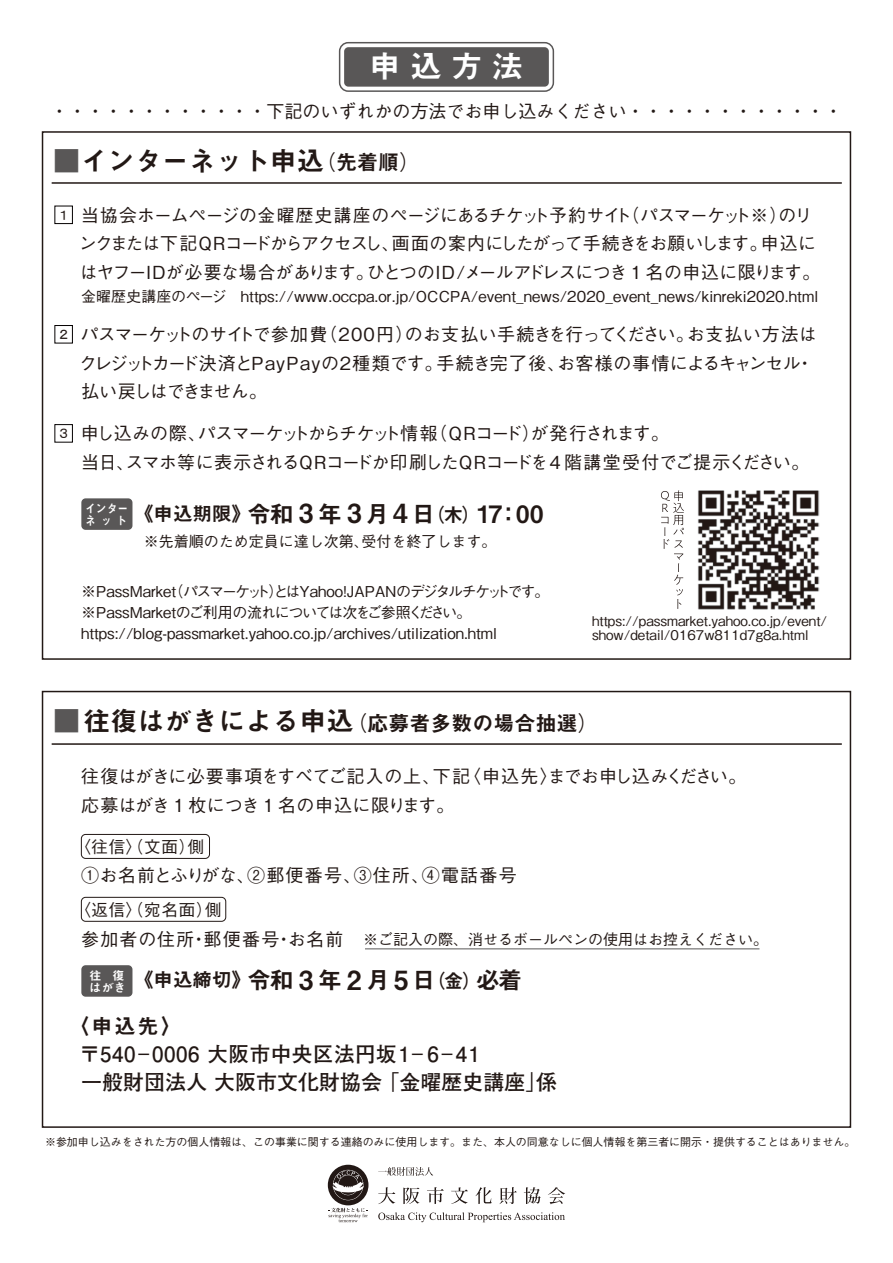
<style>
.page{position:relative;width:893px;height:1263px;background:#fff}
.page>*{position:absolute;margin:0;border:0;box-sizing:border-box;transform-origin:0 0}
.t1{font:31.5px "Midashi Go Pro MB31";color:#fff}
.t2{font:27px "Midashi Go Pro MB31";color:#221815}
.t3{font:24px "Midashi Go Pro MB31";letter-spacing:-.065em;color:#221815}
.t4{font:700 21px "Futo Go B101 Pro";letter-spacing:.025em;color:#221815}
.t5{font:700 21px "Futo Go B101 Pro";color:#221815}
.t6{font:21px "Midashi Go Pro MB31";color:#221815}
.t7{font:500 18px/28.5px "Gothic BBB Pro";letter-spacing:-.02em;color:#221815}
.t8{font:500 18px/28.5px "Gothic BBB Pro";letter-spacing:-.06em;color:#221815}
.t9{font:500 18px/28.5px "Gothic BBB Pro";letter-spacing:-.05em;color:#221815}
.t10{font:500 18px "Gothic BBB Pro";color:#221815}
.t11{font:500 18px "Gothic BBB Pro";letter-spacing:.07em;color:#221815}
.t12{font:500 16.5px "Gothic BBB Pro";letter-spacing:.05em;color:#221815}
.t13{font:500 15px/21px "Gothic BBB Pro";color:#221815}
.t14{font:13.5px "MS P Gothic";color:#221815}
.t15{font:500 13.35px/13.8px "Gothic BBB Pro";color:#221815}
.t16{font:12px/12px "Midashi Go Pro MB31";letter-spacing:.005em;color:#fff;scale:.9 1}
.t17{font:12px/12px "Midashi Go Pro MB31";letter-spacing:.005em;color:#fff}
.t18{font:500 10.95px "Gothic BBB Pro";color:#221815}
.s1{color:#595757}
.s2{font-family:"Gothic BBB Pro";font-weight:500;font-size:21px}
.s3{font-size:21px}
.s4{font-size:19.5px}
.s5{font-size:26.4px}
.s6{font-family:"Futo Go B101 Pro";font-weight:700;font-size:19.2px}
.s7{font-size:19.2px}
.s8{font-family:"Gothic BBB Pro";font-weight:500}
</style>
<div class="page">
<div style="left:339px;top:42px;width:215px;height:50px;border:10px solid #595757;border-radius:4px"></div>
<div style="left:340px;top:43px;width:213px;height:47px;border:8px solid #fff;border-radius:4px"></div>
<div style="left:344px;top:47px;width:205px;height:40px;background:#595757;border-radius:4px"></div>
<hr style="left:52px;top:182px;width:790px;height:2px;background:#221815">
<hr style="left:52px;top:743px;width:790px;height:2px;background:#221815">
<div style="left:42px;top:691px;width:809px;height:437px;border:2px solid #221815"></div>
<div style="left:55px;top:206px;width:18px;height:18px;border:1px solid #040000"></div>
<div style="left:55px;top:325px;width:18px;height:18px;border:1px solid #040000"></div>
<div style="left:55px;top:424px;width:18px;height:18px;border:1px solid #040000"></div>
<svg style="left:661px;top:490px;width:23px;height:119px"></svg>
<svg style="left:378px;top:1187px;width:17px;height:17px"></svg>
<svg style="left:403px;top:1187px;width:16px;height:17px"></svg>
<svg style="left:427px;top:1187px;width:17px;height:17px"></svg>
<svg style="left:451px;top:1187px;width:17px;height:17px"></svg>
<svg style="left:475px;top:1187px;width:17px;height:17px"></svg>
<svg style="left:499px;top:1187px;width:18px;height:17px"></svg>
<svg style="left:524px;top:1187px;width:16px;height:17px"></svg>
<svg style="left:548px;top:1187px;width:17px;height:17px"></svg>
<svg style="left:378px;top:1212px;width:187px;height:10px"></svg>
<svg style="left:386px;top:1167px;width:47px;height:9px"></svg>
<svg style="left:328px;top:1165px;width:40px;height:57px"></svg>
<img style="left:698px;top:490px;width:121px;height:120px">
<hr style="left:365px;top:948px;width:394px;height:1px;background:#595757">
<div style="left:81px;top:498px;width:51px;height:32px;background:#595757;border-radius:4px"></div>
<div style="left:81px;top:965px;width:51px;height:32px;background:#595757;border-radius:4px"></div>
<div style="left:81px;top:834px;width:129px;height:25px;border:1px solid #221815;border-radius:4px"></div>
<div style="left:81px;top:897px;width:145px;height:25px;border:1px solid #221815;border-radius:4px"></div>
<h1 class="t1" style="left:369px;top:41px;width:156px">申込方法</h1>
<p class="t10" style="left:50px;top:97px;width:793px">・・・・・・・・・・・・下記のいずれかの方法でお申し込みください・・・・・・・・・・・・</p>
<h2 class="t2" style="left:53px;top:140px;width:368px"><span class="s1">■</span>インターネット申込<span class="s2">（</span><span class="s3">先着順</span><span class="s2">）</span></h2>
<p class="t14" style="left:59px;top:208px;width:11px">１</p>
<p class="t14" style="left:59px;top:328px;width:11px">２</p>
<p class="t14" style="left:59px;top:427px;width:11px">３</p>
<p class="t8" style="left:79px;top:199px;width:743px">当協会ホームページの金曜歴史講座のページにあるチケット予約サイト（パスマーケット※）のリンクまたは下記QRコードからアクセスし、画面の案内にしたがって手続きをお願いします。申込にはヤフーＩＤが必要な場合があります。ひとつのＩＤ/メールアドレスにつき 1 名の申込に限ります。</p>
<p class="t13" style="left:81px;top:284px;width:739px">金曜歴史講座のページ　https://www.occpa.or.jp/OCCPA/event_news/2020_event_news/kinreki2020.html</p>
<p class="t7" style="left:79px;top:318px;width:739px">パスマーケットのサイトで参加費（200円）のお支払い手続きを行ってください。お支払い方法はクレジットカード決済とPayPayの2種類です。手続き完了後、お客様の事情によるキャンセル・払い戻しはできません。</p>
<p class="t9" style="left:81px;top:417px;width:730px">申し込みの際、パスマーケットからチケット情報（QRコード）が発行されます。<br>当日、スマホ等に表示されるQRコードか印刷したQRコードを4 階講堂受付でご提示ください。</p>
<p class="t16" style="left:85px;top:501px;width:49px">インターネット</p>
<h3 class="t3" style="left:134px;top:495px;width:411px"><span class="s4">《申込期限》</span>令和 <span class="s5">3</span> 年 <span class="s5">3</span>月<span class="s5">4</span>日<span class="s6">（</span><span class="s7">木</span><span class="s6">）</span>17：00</h3>
<p class="t13" style="left:144px;top:529px;width:354px">※先着順のため定員に達し次第、受付を終了します。</p>
<p class="t13" style="left:81px;top:579px;width:470px">※PassMarket（パスマーケット）とはYahoo!JAPANのデジタルチケットです。※PassMarketのご利用の流れについては次をご参照ください。https://blog-passmarket.yahoo.co.jp/archives/utilization.html</p>
<p class="t15" style="left:592px;top:613px;width:237px">https://passmarket.yahoo.co.jp/event/ show/detail/0167w811d7g8a.html</p>
<h2 class="t2" style="left:53px;top:699px;width:547px"><span class="s1">■</span>往復はがきによる申込<span class="s2">（</span><span class="s3">応募者多数の場合抽選</span><span class="s2">）</span></h2>
<p class="t7" style="left:81px;top:760px;width:667px">往復はがきに必要事項をすべてご記入の上、下記〈申込先〉までお申し込みください。応募はがき 1 枚につき 1 名の申込に限ります。</p>
<p class="t12" style="left:74px;top:833px;width:132px">〈往信〉（文面）側</p>
<p class="t11" style="left:81px;top:860px;width:437px">①お名前とふりがな、②郵便番号、③住所、④電話番号</p>
<p class="t12" style="left:74px;top:896px;width:149px">〈返信〉（宛名面）側</p>
<p class="t11" style="left:81px;top:924px;width:264px">参加者の住所・郵便番号・お名前</p>
<p class="t13" style="left:363px;top:927px;width:407px">※ご記入の際、消せるボールペンの使用はお控えください。</p>
<p class="t17" style="left:89px;top:967px;width:38px">往 復はがき</p>
<h3 class="t3" style="left:134px;top:961px;width:390px"><span class="s4">《申込締切》</span>令和 <span class="s5">3</span> 年 <span class="s5">2</span> 月 <span class="s5">5</span>日<span class="s6">（</span><span class="s7">金</span><span class="s6">）</span>必着</h3>
<h3 class="t6" style="left:68px;top:1010px;width:115px">〈申込先〉</h3>
<h3 class="t4" style="left:79px;top:1037px;width:402px">〒540<span class="s8">－</span>0006 大阪市中央区法円坂1<span class="s8">－</span> 6<span class="s8">－</span>41</h3>
<h3 class="t5" style="left:81px;top:1065px;width:477px">一般財団法人 大阪市文化財協会 <span class="s8">「</span>金曜歴史講座<span class="s8">」</span>係</h3>
<p class="t18" style="left:45px;top:1133px;width:812px">※参加申し込みをされた方の個人情報は、この事業に関する連絡のみに使用します。また、本人の同意なしに個人情報を第三者に開示・提供することはありません。</p>
</div>
